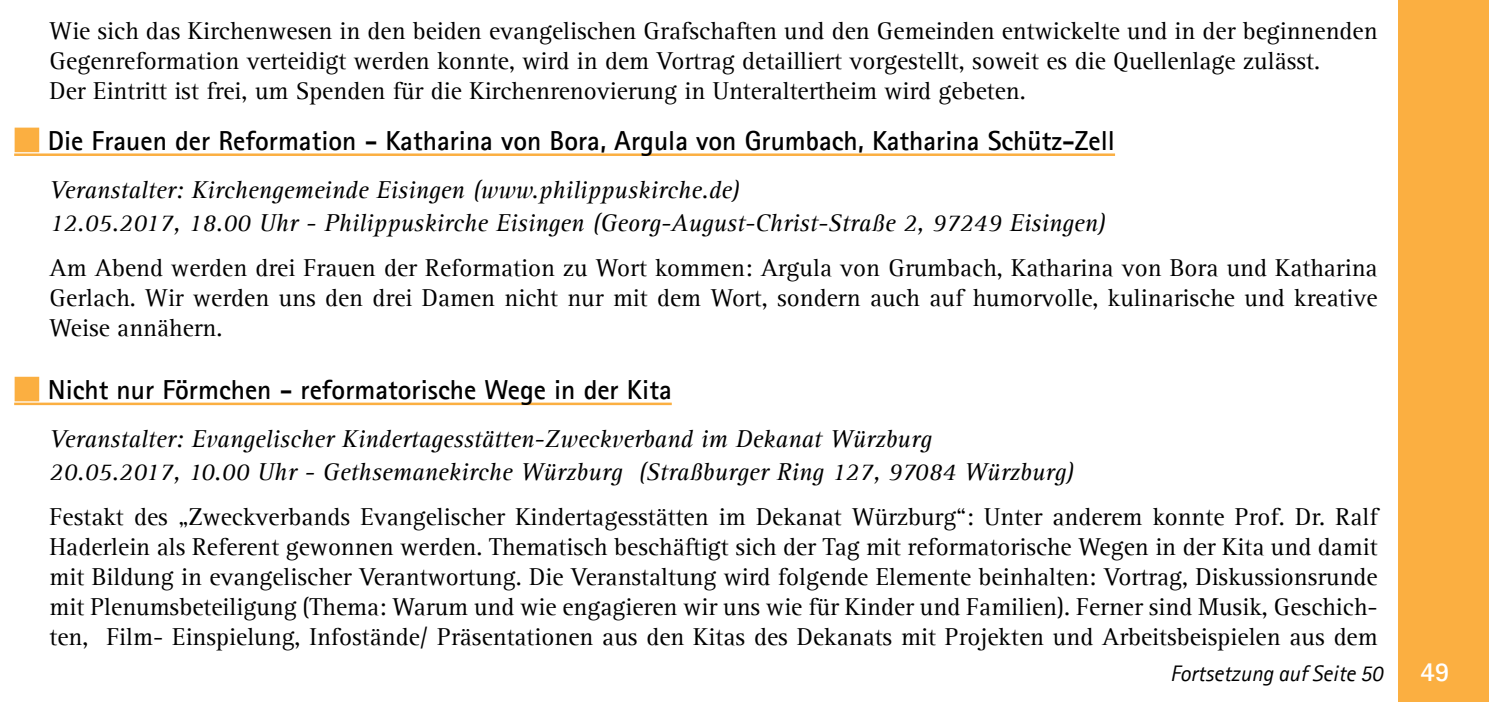
<style>
.page{position:relative;width:1489px;height:702px;background:#fff}
.page>*{position:absolute;margin:0;border:0;box-sizing:border-box;transform-origin:0 0}
.t1{font:700 27.5px "Agfa Rotis Sans Serif";color:#000}
.t2{font:700 27.5px "Agfa Rotis Sans Serif";color:#fff}
.t3{font:25px/30px "Agfa Rotis Serif";color:#000;text-align:justify}
.t4{font:italic 25px/33px "Agfa Rotis Serif";color:#000}
.t5{font:italic 22.5px "Agfa Rotis Sans Serif";color:#000}
.s1{font-family:"Arial";font-weight:900;font-size:42.5px;color:#fbaf41}
</style>
<div class="page">
<div style="left:1398px;top:0;width:90px;height:702px;background:#fbaf41"></div>
<hr style="left:14px;top:153px;width:1100px;height:3px;background:#fbaf41">
<hr style="left:14px;top:402px;width:657px;height:3px;background:#fbaf41">
<div style="left:15px;top:128px;width:24px;height:24px;border:5px solid #fbaf41"></div>
<div style="left:15px;top:377px;width:24px;height:24px;border:5px solid #fbaf41"></div>
<p class="t3" style="left:50px;top:16px;width:1329px;text-align:left">Wie sich das Kirchenwesen in den beiden evangelischen Grafschaften und den Gemeinden entwickelte und in der beginnenden<br>Gegenreformation verteidigt werden konnte, wird in dem Vortrag detailliert vorgestellt, soweit es die Quellenlage zulässt.<br>Der Eintritt ist frei, um Spenden für die Kirchenrenovierung in Unteraltertheim wird gebeten.</p>
<p class="t1" style="left:14px;top:123px;width:1102px"><span class="s1">■</span> Die Frauen der Reformation - Katharina von Bora, Argula von Grumbach, Katharina Schütz-Zell</p>
<p class="t4" style="left:50px;top:174px;width:1057px">Veranstalter: Kirchengemeinde Eisingen (www.philippuskirche.de)<br>12.05.2017, 18.00 Uhr - Philippuskirche Eisingen (Georg-August-Christ-Straße 2, 97249 Eisingen)</p>
<p class="t3" style="left:50px;top:253px;width:1329px">Am Abend werden drei Frauen der Reformation zu Wort kommen: Argula von Grumbach, Katharina von Bora und Katharina Gerlach. Wir werden uns den drei Damen nicht nur mit dem Wort, sondern auch auf humorvolle, kulinarische und kreative Weise annähern.</p>
<p class="t1" style="left:14px;top:372px;width:659px"><span class="s1">■</span> Nicht nur Förmchen - reformatorische Wege in der Kita</p>
<p class="t4" style="left:50px;top:423px;width:1025px">Veranstalter: Evangelischer Kindertagesstätten-Zweckverband im Dekanat Würzburg<br>20.05.2017, 10.00 Uhr - Gethsemanekirche Würzburg (Straßburger Ring 127, 97084 Würzburg)</p>
<p class="t3" style="left:50px;top:502px;width:1329px">Festakt des „Zweckverbands Evangelischer Kindertagesstätten im Dekanat Würzburg“: Unter anderem konnte Prof. Dr. Ralf Haderlein als Referent gewonnen werden. Thematisch beschäftigt sich der Tag mit reformatorische Wegen in der Kita und damit mit Bildung in evangelischer Verantwortung. Die Veranstaltung wird folgende Elemente beinhalten: Vortrag, Diskussionsrunde mit Plenumsbeteiligung (Thema: Warum und wie engagieren wir uns wie für Kinder und Familien). Ferner sind Musik, Geschich&shy;ten, Film- Einspielung, Infostände/ Präsentationen aus den Kitas des Dekanats mit Projekten und Arbeitsbeispielen aus dem</p>
<p class="t5" style="left:1169px;top:659px;width:214px">Fortsetzung auf Seite 50</p>
<p class="t2" style="left:1419px;top:654px;width:31px">49</p>
</div>
